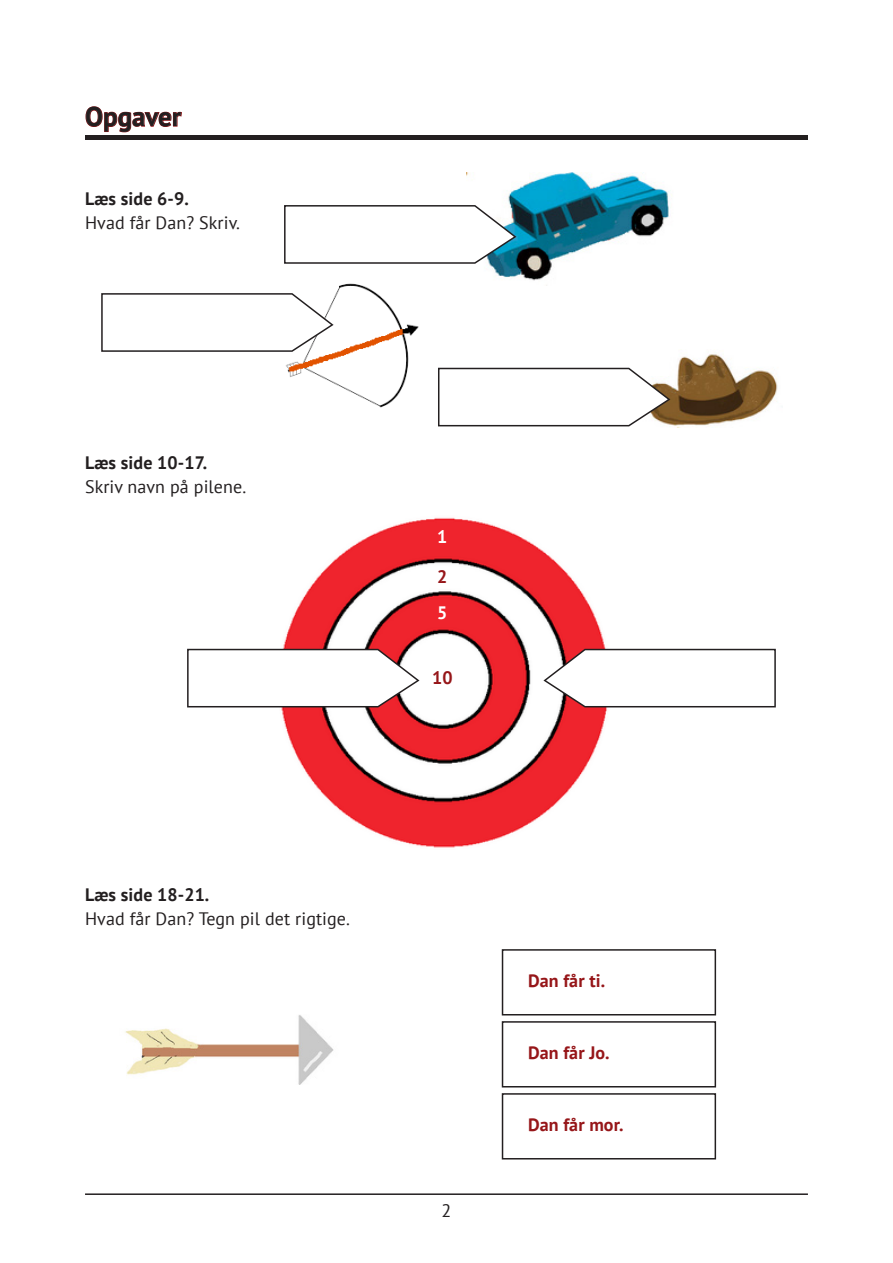
<style>
.page{position:relative;width:893px;height:1263px;background:#fff}
.page>*{position:absolute;margin:0;border:0;box-sizing:border-box;transform-origin:0 0}
.t1{font:700 27px "PT Sans";color:#231f20}
.Brødtekst{font:18px "PT Sans";letter-spacing:.005em;color:#231f20}
.Brødtekst-2{font:700 18px "PT Sans";letter-spacing:.005em;color:#231f20}
.Fremhævet_etkst{font:700 18px "PT Sans";letter-spacing:.005em;color:#961619}
.Fremhævet_etkst-2{font:700 18px "PT Sans";color:#fff}
</style>
<div class="page">
<hr style="left:85px;top:1193px;width:723px;height:2px;background:#231f20">
<hr style="left:85px;top:136px;width:723px;height:4px;background:#231f20">
<svg style="left:85px;top:106px;width:97px;height:27px"></svg>
<img style="left:281px;top:517px;width:326px;height:331px">
<img style="left:466px;top:172px;width:206px;height:114px">
<img style="left:286px;top:283px;width:133px;height:125px">
<img style="left:672px;top:354px;width:106px;height:74px">
<svg style="left:101px;top:292px;width:234px;height:61px"></svg>
<svg style="left:187px;top:648px;width:234px;height:60px"></svg>
<svg style="left:542px;top:648px;width:234px;height:60px"></svg>
<svg style="left:284px;top:204px;width:234px;height:60px"></svg>
<svg style="left:438px;top:367px;width:234px;height:60px"></svg>
<img style="left:125px;top:1015px;width:209px;height:69px">
<div style="left:502px;top:949px;width:214px;height:66px;border:2px solid #231f20"></div>
<div style="left:502px;top:1021px;width:214px;height:66px;border:2px solid #231f20"></div>
<div style="left:502px;top:1093px;width:214px;height:66px;border:2px solid #231f20"></div>
<h1 class="t1" style="left:85px;top:99px;width:98px">Opgaver</h1>
<p class="Brødtekst-2" style="left:85px;top:187px;width:105px">Læs side 6-9.</p>
<p class="Brødtekst" style="left:85px;top:211px;width:157px">Hvad får Dan? Skriv.</p>
<p class="Brødtekst-2" style="left:85px;top:451px;width:124px">Læs side 10-17.</p>
<p class="Brødtekst" style="left:85px;top:475px;width:163px">Skriv navn på pilene.</p>
<p class="Brødtekst-2" style="left:85px;top:883px;width:126px">Læs side 18-21.</p>
<p class="Brødtekst" style="left:85px;top:907px;width:266px">Hvad får Dan? Tegn pil det rigtige.</p>
<p class="Fremhævet_etkst-2" style="left:437px;top:525px;width:12px">1</p>
<p class="Fremhævet_etkst" style="left:437px;top:565px;width:12px">2</p>
<p class="Fremhævet_etkst-2" style="left:437px;top:600px;width:12px">5</p>
<p class="Fremhævet_etkst" style="left:432px;top:665px;width:22px">10</p>
<p class="Brødtekst" style="left:442px;top:1199px;width:11px">2</p>
<p class="Fremhævet_etkst" style="left:528px;top:968px;width:78px">Dan får ti.</p>
<p class="Fremhævet_etkst" style="left:528px;top:1040px;width:83px">Dan får Jo.</p>
<p class="Fremhævet_etkst" style="left:528px;top:1112px;width:97px">Dan får mor.</p>
</div>
